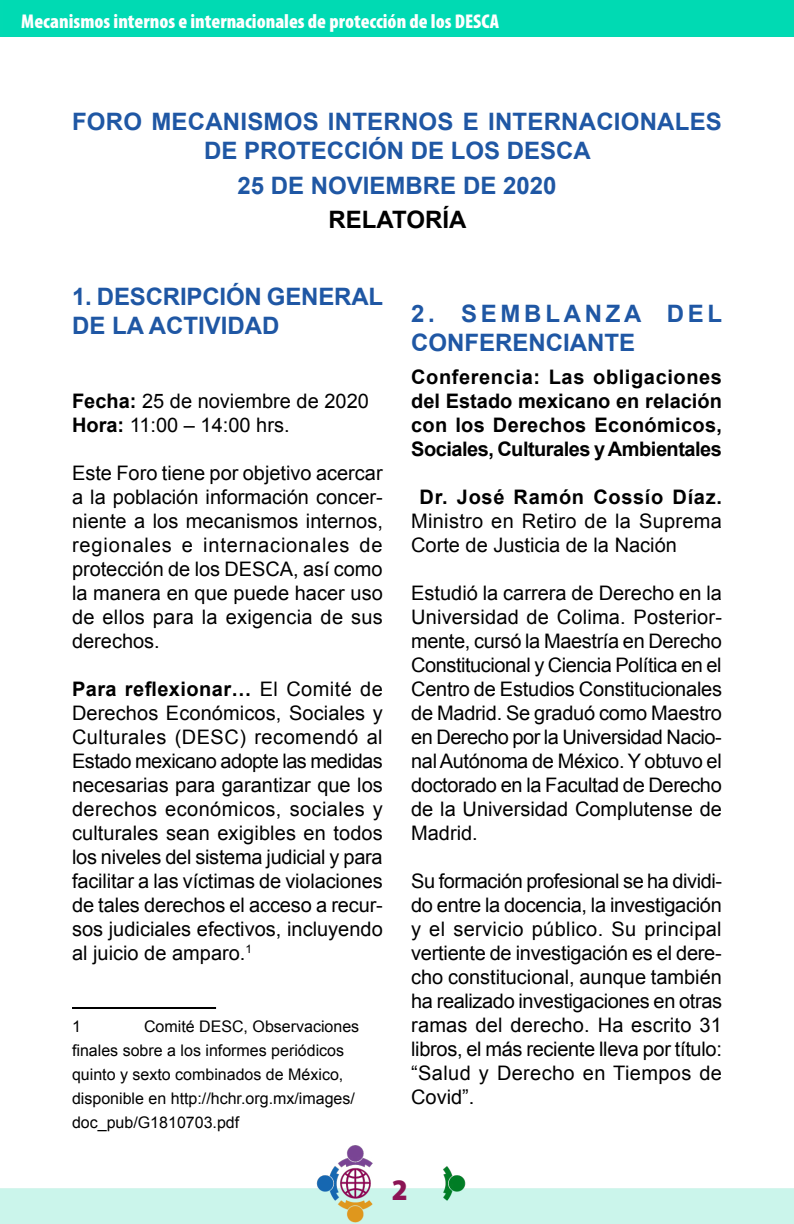
<style>
.page{position:relative;width:794px;height:1224px;background:#fff}
.page>*{position:absolute;margin:0;border:0;box-sizing:border-box;transform-origin:0 0}
.t1{font:30px "Myriad Variable Concept";color:#8b1454}
.t2{font:700 24px/28.8px "Arial";color:#1f57a4}
.t3{font:700 24px "Arial";color:#000}
.t4{font:20px/24px "Arial";color:#000;text-align:justify}
.t5{font:700 20px/24px "Arial";letter-spacing:.015em;color:#000;text-align:justify}
.t6{font:20px "Myriad Variable Concept";letter-spacing:.1em;color:#fff}
.t7{font:700 20px "Arial";letter-spacing:.035em;color:#000}
.t8{font:16px/24px "Arial";color:#000}
.s1{font-weight:700}
</style>
<div class="page">
<img style="left:0;top:0;width:794px;height:1224px">
<hr style="left:72px;top:1007px;width:144px;height:2px;background:#000">
<p class="t6" style="left:21px;top:10px;width:478px">Mecanismos internos e internacionales de protección de los DESCA</p>
<p class="t2" style="left:72px;top:108px;width:651px;text-align:center">FORO MECANISMOS INTERNOS E INTERNACIONALES<br>DE PROTECCIÓN DE LOS DESCA</p>
<p class="t2" style="left:237px;top:172px;width:320px">25 DE NOVIEMBRE DE 2020</p>
<p class="t3" style="left:328px;top:204px;width:139px">RELATORÍA</p>
<p class="t2" style="left:72px;top:283px;width:313px">1. DESCRIPCIÓN GENERAL<br>DE LA ACTIVIDAD</p>
<p class="t4" style="left:72px;top:389px;width:298px"><span class="s1">Fecha:</span> 25 de noviembre de 2020<br><span class="s1">Hora:</span> 11:00 – 14:00 hrs.</p>
<p class="t4" style="left:72px;top:461px;width:312px">Este Foro tiene por objetivo acercar a la población información concer&shy;niente a los mecanismos internos, regionales e internacionales de protección de los DESCA, así como la manera en que puede hacer uso de ellos para la exigencia de sus derechos.</p>
<p class="t4" style="left:72px;top:677px;width:312px"><span class="s1">Para reflexionar…</span> El Comité de Derechos Económicos, Sociales y Culturales (DESC) recomendó al Estado mexicano adopte las medidas necesarias para garantizar que los derechos económicos, sociales y culturales sean exigibles en todos los niveles del sistema judicial y para facilitar a las víctimas de violaciones de tales derechos el acceso a recur&shy;sos judiciales efectivos, incluyendo al juicio de amparo.<sup>1</sup></p>
<p class="t8" style="left:72px;top:1015px;width:289px;text-indent:72px">Comité DESC, Observaciones finales sobre a los informes periódicos quinto y sexto combinados de México, disponible en http://hchr.org.mx/images/ doc_pub/G1810703.pdf</p>
<p class="t8" style="left:72px;top:1015px;width:10px">1</p>
<p class="t2" style="left:411px;top:300px;width:313px">2. SEMBLANZA DEL<br>CONFERENCIANTE</p>
<p class="t5" style="left:411px;top:366px;width:312px">Conferencia: Las obligaciones del Estado mexicano en relación con los Derechos Económicos, Sociales, Culturales y Ambientales</p>
<p class="t7" style="left:420px;top:484px;width:304px">Dr. José Ramón Cossío Díaz.</p>
<p class="t4" style="left:411px;top:509px;width:312px">Ministro en Retiro de la Suprema<br>Corte de Justicia de la Nación</p>
<p class="t4" style="left:411px;top:581px;width:312px">Estudió la carrera de Derecho en la Universidad de Colima. Posterior&shy;mente, cursó la Maestría en Derecho Constitucional y Ciencia Política en el Centro de Estudios Constitucionales de Madrid. Se graduó como Maestro en Derecho por la Universidad Nacio&shy;nal Autónoma de México. Y obtuvo el doctorado en la Facultad de Derecho de la Universidad Complutense de Madrid.</p>
<p class="t4" style="left:411px;top:869px;width:312px">Su formación profesional se ha dividi&shy;do entre la docencia, la investigación y el servicio público. Su principal vertiente de investigación es el dere&shy;cho constitucional, aunque también ha realizado investigaciones en otras ramas del derecho. Ha escrito 31 libros, el más reciente lleva por título: “Salud y Derecho en Tiempos de Covid”.</p>
<h1 class="t1" style="left:392px;top:1172px;width:12px">2</h1>
</div>
